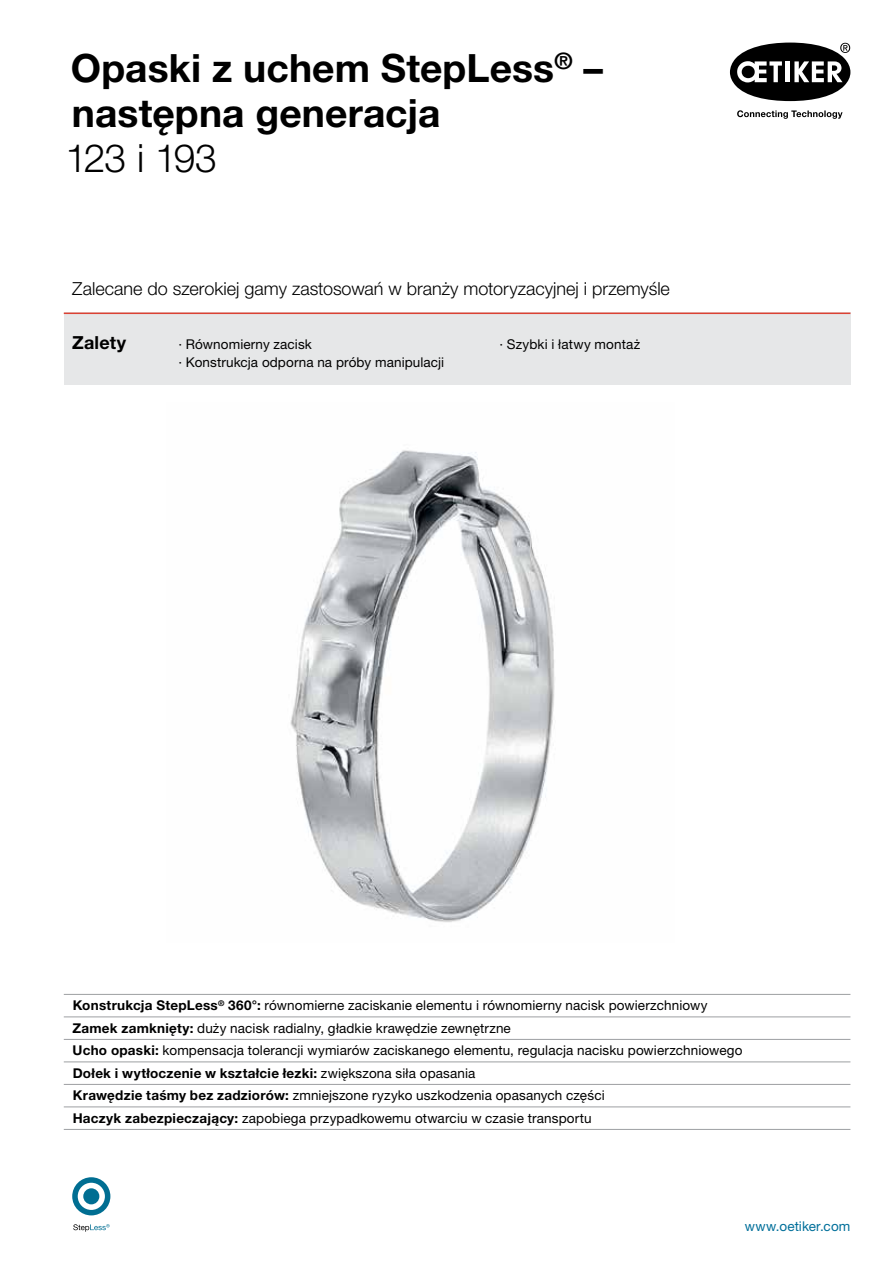
<style>
.page{position:relative;width:893px;height:1263px;background:#fff}
.page>*{position:absolute;margin:0;border:0;box-sizing:border-box;transform-origin:0 0}
.t1{font:700 39px/45px "Helvetica Neue LTW1 G";color:#000}
.t2{font:300 39px "Helvetica Neue LTW1 G";letter-spacing:-.05em;color:#000}
.t3{font:300 18px "Helvetica Neue LTW1 G";color:#000}
.t4{font:700 18px "Helvetica Neue LTW1 G";letter-spacing:.01em;color:#000}
.t5{font:13.5px/22.5px "Helvetica Neue LTW1 G";letter-spacing:.01em;color:#000}
.t6{font:13.5px "Helvetica Neue LTW1 G";letter-spacing:.01em;color:#006f9a}
.s1{font-weight:700}
</style>
<div class="page">
<img style="left:290px;top:450px;width:265px;height:472px">
<svg style="left:737px;top:110px;width:106px;height:9px"></svg>
<svg style="left:730px;top:43px;width:120px;height:58px"></svg>
<svg style="left:73px;top:1224px;width:37px;height:8px"></svg>
<svg style="left:72px;top:1177px;width:38px;height:38px"></svg>
<div style="left:64px;top:313px;width:786px;height:72px;background:#e6e7e8"></div>
<hr style="left:64px;top:313px;width:786px;height:1px;background:#dc4133">
<hr style="left:64px;top:994px;width:786px;height:1px;background:#9d9fa2">
<hr style="left:64px;top:1016px;width:786px;height:1px;background:#9d9fa2">
<hr style="left:64px;top:1039px;width:786px;height:1px;background:#9d9fa2">
<hr style="left:64px;top:1061px;width:786px;height:1px;background:#9d9fa2">
<hr style="left:64px;top:1084px;width:786px;height:1px;background:#9d9fa2">
<hr style="left:64px;top:1106px;width:786px;height:1px;background:#9d9fa2">
<hr style="left:64px;top:1129px;width:786px;height:1px;background:#9d9fa2">
<h1 class="t1" style="left:71px;top:46px;width:534px">Opaski z uchem StepLess<sup>®</sup> – następna generacja</h1>
<h1 class="t2" style="left:66px;top:135px;width:153px">123 i 193</h1>
<h2 class="t3" style="left:72px;top:277px;width:599px">Zalecane do szerokiej gamy zastosowań w branży motoryzacyjnej i przemyśle</h2>
<h2 class="t4" style="left:72px;top:331px;width:55px">Zalety</h2>
<p class="t5" style="left:178px;top:335px;width:267px;line-height:18px">· Równomierny zacisk<br>· Konstrukcja odporna na próby manipulacji</p>
<p class="t5" style="left:499px;top:332px;width:142px">· Szybki i łatwy montaż</p>
<p class="t5" style="left:72px;top:994px;width:672px"><span class="s1">Konstrukcja StepLess</span><sup>®</sup> <span class="s1">360°:</span> równomierne zaciskanie elementu i równomierny nacisk powierzchniowy <span class="s1">Zamek zamknięty:</span> duży nacisk radialny, gładkie krawędzie zewnętrzne<br><span class="s1">Ucho opaski:</span> kompensacja tolerancji wymiarów zaciskanego elementu, regulacja nacisku powierzchniowego <span class="s1">Dołek i wytłoczenie w kształcie łezki:</span> zwiększona siła opasania<br><span class="s1">Krawędzie taśmy bez zadziorów:</span> zmniejszone ryzyko uszkodzenia opasanych części<br><span class="s1">Haczyk zabezpieczający:</span> zapobiega przypadkowemu otwarciu w czasie transportu</p>
<p class="t6" style="left:745px;top:1217px;width:107px">www.oetiker.com</p>
</div>
